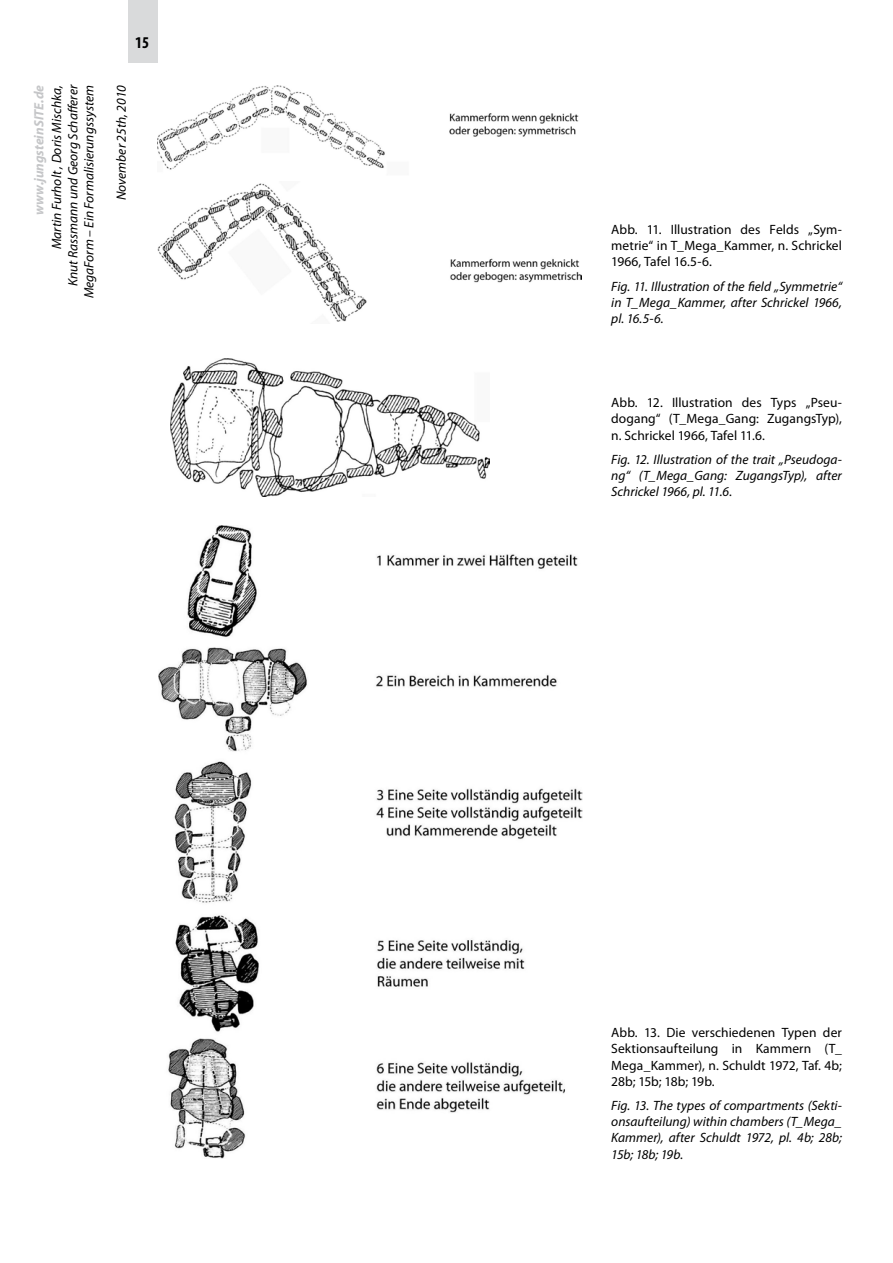
<style>
.page{position:relative;width:893px;height:1263px;background:#fff}
.page>*{position:absolute;margin:0;border:0;box-sizing:border-box;transform-origin:0 0}
.t1{font:700 condensed 16.5px "Myriad Pro";color:#000}
.t2{font:italic 13.5px/16.2px "Myriad Pro";color:#000;text-align:justify}
.t3{font:13.5px/16.2px "Myriad Pro";letter-spacing:.005em;color:#000;text-align:justify}
.t4{font:italic 700 13.5px "Myriad Pro";color:#c5c6c8}
.s1{font-style:normal}
</style>
<div class="page">
<div style="left:128px;top:0;width:30px;height:63px;background:#d9dadb"></div>
<img style="left:158px;top:85px;width:424px;height:237px">
<img style="left:171px;top:359px;width:318px;height:137px">
<img style="left:158px;top:525px;width:424px;height:633px">
<p class="t1" style="left:135px;top:32px;width:16px">15</p>
<p class="t2" style="left:48px;top:298px;width:215px;text-align:right;rotate:-90deg">Martin Furholt , Doris Mischka,<br>Knut Rassmann und Georg Schafferer<br>MegaForm <span class="s1">–</span> Ein Formalisierungssystem</p>
<p class="t2" style="left:113px;top:200px;width:117px;rotate:-90deg">November 25th, 2010</p>
<p class="t4" style="left:30px;top:215px;width:132px;rotate:-90deg">www.jungsteinSITE.de</p>
<p class="t3" style="left:611px;top:221px;width:232px">Abb. 11. Illustration des Felds „Sym&shy;metrie“ in T_Mega_Kammer, n. Schrickel 1966, Tafel 16.5-6.</p>
<p class="t2" style="left:611px;top:278px;width:232px">Fig. 11. Illustration of the field „Symmetrie“ in T_Mega_Kammer, after Schrickel 1966, pl. 16.5-6.</p>
<p class="t3" style="left:611px;top:394px;width:232px">Abb. 12. Illustration des Typs „Pseu&shy;dogang“ (T_Mega_Gang: ZugangsTyp), n. Schrickel 1966, Tafel 11.6.</p>
<p class="t2" style="left:611px;top:451px;width:232px">Fig. 12. Illustration of the trait „Pseudoga&shy;ng“ (T_Mega_Gang: ZugangsTyp), after Schrickel 1966, pl. 11.6.</p>
<p class="t3" style="left:611px;top:1024px;width:232px">Abb. 13. Die verschiedenen Typen der Sektionsaufteilung in Kammern (T_ Mega_Kammer), n. Schuldt 1972, Taf. 4b; 28b; 15b; 18b; 19b.</p>
<p class="t2" style="left:611px;top:1097px;width:232px">Fig. 13. The types of compartments (Sekti&shy;onsaufteilung) within chambers (T_Mega_ Kammer), after Schuldt 1972, pl. 4b; 28b; 15b; 18b; 19b.</p>
</div>
